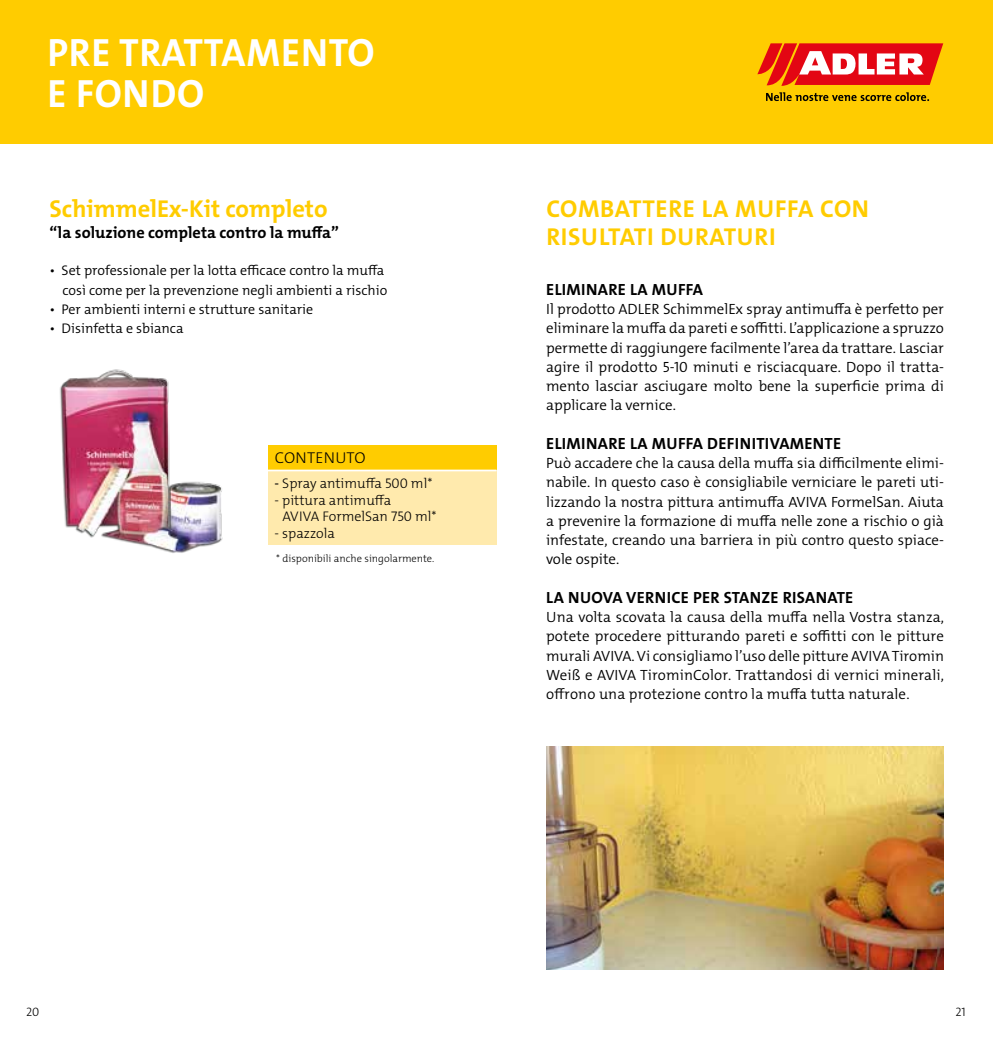
<style>
.page{position:relative;width:993px;height:1042px;background:#fff}
.page>*{position:absolute;margin:0;border:0;box-sizing:border-box;transform-origin:0 0}
.t1{font:700 39.73px/40.2px "The Mix Os F";letter-spacing:.02em;color:#fff}
.t2{font:700 24.5px/28px "The Mix Os F";letter-spacing:.03em;color:#fc0}
.t3{font:700 24.5px "The Mix Os F";color:#fc0}
.t4{font:700 16.28px "The Mix Os F";letter-spacing:.02em;color:#000}
.t5{font:700 16.28px "The Mix Os F";color:#000}
.t6{font:300 15.75px "The Mix Os F";letter-spacing:.015em;color:#000}
.t7{font:300 14.88px/19.2px "The Mix Os F";color:#000;text-align:justify}
.t8{font:300 14px/19.2px "The Mix Os F";color:#000;text-align:right}
.t9{font:300 14px/16.8px "The Mix Os F";color:#000}
.t10{font:300 12.25px "The Mix Os F";color:#000}
.t11{font:300 10.5px "The Mix Os F";color:#000}
.s1{font-weight:400}
</style>
<div class="page">
<div style="left:0;top:0;width:992px;height:144px;background:#fc0"></div>
<svg style="left:766px;top:92px;width:162px;height:9px"></svg>
<svg style="left:757px;top:43px;width:185px;height:43px;background:#ec5844"></svg>
<img style="left:59px;top:369px;width:164px;height:184px">
<div style="left:267px;top:445px;width:229px;height:25px;background:#fc0"></div>
<div style="left:267px;top:470px;width:229px;height:75px;background:#ffeaad"></div>
<hr style="left:267px;top:470px;width:229px;height:1px;background:#fff">
<img style="left:546px;top:746px;width:397px;height:223px">
<h1 class="t1" style="left:47px;top:33px;width:328px">PRE TRATTAMENTO<br>E FONDO</h1>
<h2 class="t3" style="left:50px;top:193px;width:279px">SchimmelEx-Kit completo</h2>
<p class="t5" style="left:50px;top:222px;width:291px">“la soluzione completa contro la muffa”</p>
<p class="t8" style="left:50px;top:261px;width:339px">• Set professionale per la lotta efficace contro la muffa così come per la prevenzione negli ambienti a rischio</p>
<p class="t8" style="left:50px;top:300px;width:265px">• Per ambienti interni e strutture sanitarie</p>
<p class="t8" style="left:50px;top:319px;width:135px">• Disinfetta e sbianca</p>
<p class="t6" style="left:275px;top:448px;width:92px">CONTENUTO</p>
<p class="t9" style="left:274px;top:475px;width:159px"><span class="s1">-</span> Spray antimuffa 500 ml*</p>
<p class="t9" style="left:282px;top:492px;width:156px;text-indent:-8px">- pittura antimuffa<br>AVIVA FormelSan 750 ml*</p>
<p class="t9" style="left:274px;top:525px;width:62px">- spazzola</p>
<p class="t11" style="left:276px;top:552px;width:160px">* disponibili anche singolarmente.</p>
<h2 class="t2" style="left:546px;top:194px;width:324px">COMBATTERE LA MUFFA CON<br>RISULTATI DURATURI</h2>
<p class="t4" style="left:546px;top:279px;width:158px">ELIMINARE LA MUFFA</p>
<p class="t7" style="left:546px;top:299px;width:399px">Il prodotto ADLER SchimmelEx spray antimuffa è perfetto per eliminare la muffa da pareti e soffitti. L’applicazione a spruzzo permette di raggiungere facilmente l’area da trattare. Lasciar agire il prodotto 5-10 minuti e risciacquare. Dopo il tratta&shy;mento lasciar asciugare molto bene la superficie prima di applicare la vernice.</p>
<p class="t4" style="left:546px;top:433px;width:296px">ELIMINARE LA MUFFA DEFINITIVAMENTE</p>
<p class="t7" style="left:546px;top:453px;width:399px">Può accadere che la causa della muffa sia difficilmente elimi&shy;nabile. In questo caso è consigliabile verniciare le pareti uti&shy;lizzando la nostra pittura antimuffa AVIVA FormelSan. Aiuta a prevenire la formazione di muffa nelle zone a rischio o già infestate, creando una barriera in più contro questo spiace&shy;vole ospite.</p>
<p class="t4" style="left:546px;top:587px;width:308px">LA NUOVA VERNICE PER STANZE RISANATE</p>
<p class="t7" style="left:546px;top:607px;width:399px">Una volta scovata la causa della muffa nella Vostra stanza, potete procedere pitturando pareti e soffitti con le pitture murali AVIVA. Vi consigliamo l’uso delle pitture AVIVA Tiromin Weiß e AVIVA TirominColor. Trattandosi di vernici minerali, offrono una protezione contro la muffa tutta naturale.</p>
<p class="t10" style="left:26px;top:1004px;width:15px">20</p>
<p class="t10" style="left:955px;top:1004px;width:12px">21</p>
</div>
